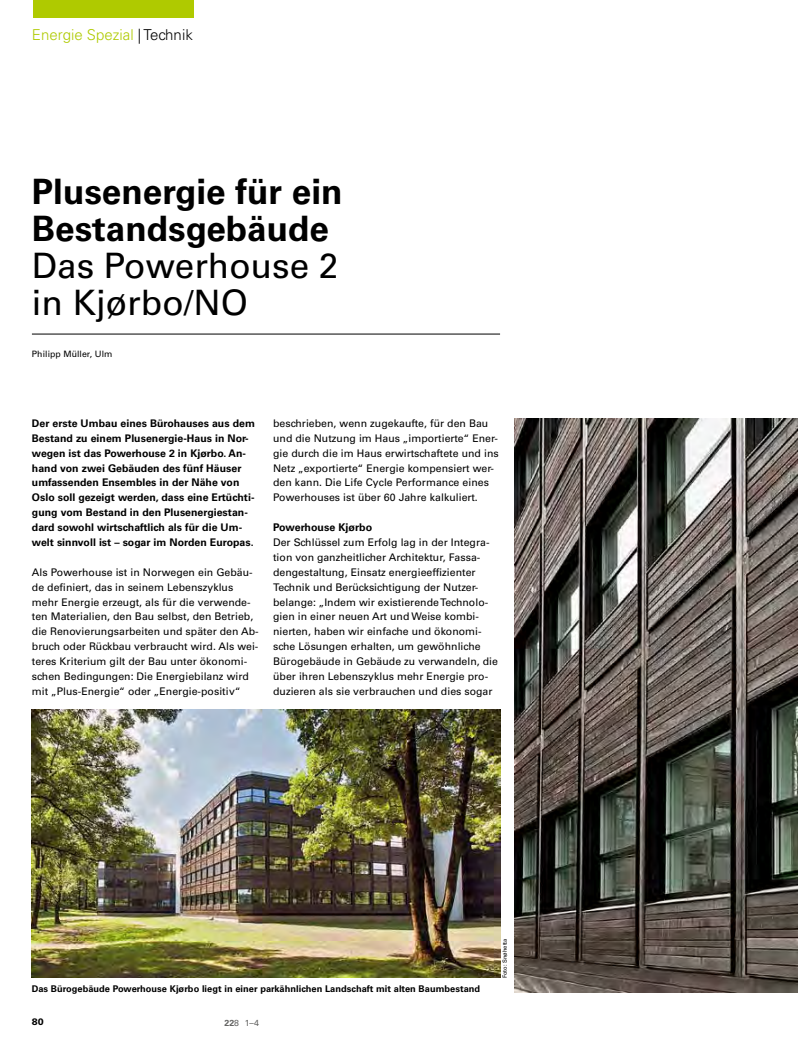
<style>
.page{position:relative;width:798px;height:1053px;background:#fff}
.page>*{position:absolute;margin:0;border:0;box-sizing:border-box;transform-origin:0 0}
.t1{font:700 35px/37.2px "Univers LT Std";color:#000}
.t2{font:35px/37.2px "Univers LT Std";color:#000}
.t3{font:300 15px "Univers LT Std";color:#afca00}
.t4{font:700 10.62px "Univers LT Std";letter-spacing:.005em;color:#000}
.t5{font:10.5px/14.9px "Univers LT Std";letter-spacing:.005em;color:#000}
.t6{font:700 10.5px/14.9px "Univers LT Std";letter-spacing:.005em;color:#000}
.t7{font:700 9.38px "Univers LT Std";color:#000;scale:1.13 1}
.t8{font:700 9.25px "Univers LT Std";letter-spacing:.005em;color:#000}
.t9{font:8.75px "Univers LT Std";letter-spacing:.005em;color:#000}
.t10{font:8.75px "Univers LT Std";color:#626261}
.t11{font:5.75px "Univers LT Std";letter-spacing:.005em;color:#000}
.s1{color:#000}
.s2{font-weight:700}
</style>
<div class="page">
<div style="left:34px;top:0;width:160px;height:18px;background:#afca00"></div>
<hr style="left:32px;top:334px;width:468px;height:1px;background:#000">
<img style="left:32px;top:709px;width:468px;height:268px">
<img style="left:514px;top:418px;width:283px;height:574px">
<h2 class="t3" style="left:32px;top:26px;width:162px">Energie Spezial <span class="s1">| Technik</span></h2>
<h1 class="t1" style="left:32px;top:173px;width:312px">Plusenergie für ein<br>Bestandsgebäude</h1>
<h1 class="t2" style="left:32px;top:247px;width:308px">Das Powerhouse 2 in Kjørbo/NO</h1>
<p class="t9" style="left:32px;top:348px;width:82px">Philipp Müller, Ulm</p>
<p class="t6" style="left:32px;top:416px;width:224px">Der erste Umbau eines Bürohauses aus dem Bestand zu einem Plusenergie-Haus in Nor&shy;wegen ist das Powerhouse 2 in Kjørbo. An&shy;hand von zwei Gebäuden des fünf Häuser umfassenden Ensembles in der Nähe von Oslo soll gezeigt werden, dass eine Ertüchti&shy;gung vom Bestand in den Plusenergiestan&shy;dard sowohl wirtschaftlich als für die Um&shy;welt sinnvoll ist – sogar im Norden Europas.</p>
<p class="t5" style="left:32px;top:564px;width:228px">Als Powerhouse ist in Norwegen ein Gebäu&shy;de definiert, das in seinem Lebenszyklus mehr Energie erzeugt, als für die verwende&shy;ten Materialien, den Bau selbst, den Betrieb, die Renovierungsarbeiten und später den Ab&shy;bruch oder Rückbau verbraucht wird. Als wei&shy;teres Kriterium gilt der Bau unter ökonomi&shy;schen Bedingungen: Die Energiebilanz wird mit „Plus-Energie“ oder „Energie-positiv“</p>
<p class="t5" style="left:273px;top:416px;width:227px">beschrieben, wenn zugekaufte, für den Bau und die Nutzung im Haus „importierte“ Ener&shy;gie durch die im Haus erwirtschaftete und ins Netz „exportierte“ Energie kompensiert wer&shy;den kann. Die Life Cycle Performance eines Powerhouses ist über 60 Jahre kalkuliert.</p>
<p class="t4" style="left:273px;top:521px;width:101px">Powerhouse Kjørbo</p>
<p class="t5" style="left:273px;top:535px;width:226px">Der Schlüssel zum Erfolg lag in der Integra&shy;tion von ganzheitlicher Architektur, Fassa&shy;dengestaltung, Einsatz energieeffizienter Technik und Berücksichtigung der Nutzer&shy;belange: „Indem wir existierende Technolo&shy;gien in einer neuen Art und Weise kombi&shy;nierten, haben wir einfache und ökonomi&shy;sche Lösungen erhalten, um gewöhnliche Bürogebäude in Gebäude zu verwandeln, die über ihren Lebenszyklus mehr Energie pro&shy;duzieren als sie verbrauchen und dies sogar</p>
<p class="t11" style="left:501px;top:978px;width:41px;rotate:-90deg">Foto: Snøhetta</p>
<p class="t8" style="left:32px;top:983px;width:449px">Das Bürogebäude Powerhouse Kjørbo liegt in einer parkähnlichen Landschaft mit alten Baumbestand</p>
<p class="t7" style="left:32px;top:1016px;width:12px">80</p>
<p class="t10" style="left:224px;top:1017px;width:36px"><span class="s2">22</span>8 1–4</p>
</div>
